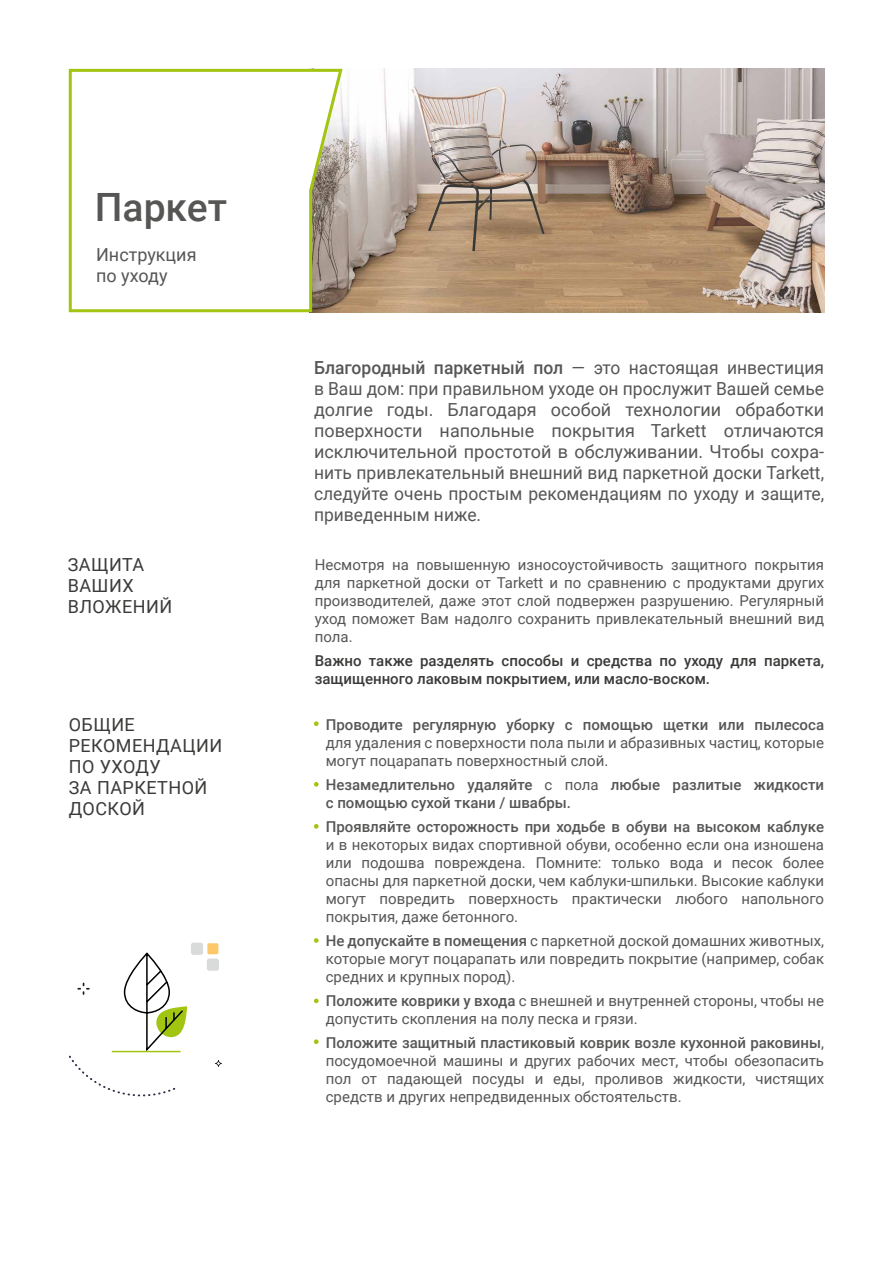
<style>
.page{position:relative;width:893px;height:1263px;background:#fff}
.page>*{position:absolute;margin:0;border:0;box-sizing:border-box;transform-origin:0 0}
.t1{font:500 39px "Roboto";color:#565655}
.t2{font:18px/21px "Roboto";color:#565655}
.t3{font:18px/21px "Roboto";letter-spacing:.025em;color:#3a3a39}
.t4{font:15px/18px "Roboto";color:#565655;text-align:justify}
.t5{font:500 15px/18px "Roboto";color:#565655}
.t6{font:500 15px/18px "Roboto";color:#3a3a39}
.s1{font-weight:500}
.s2{font-weight:400}
</style>
<div class="page">
<img style="left:343px;top:69px;width:481px;height:243px">
<svg style="left:69px;top:69px;width:274px;height:243px"></svg>
<svg style="left:314px;top:721px;width:5px;height:5px"></svg>
<svg style="left:314px;top:782px;width:5px;height:5px"></svg>
<svg style="left:314px;top:824px;width:5px;height:5px"></svg>
<svg style="left:314px;top:938px;width:5px;height:5px"></svg>
<svg style="left:314px;top:998px;width:5px;height:5px"></svg>
<svg style="left:314px;top:1039px;width:5px;height:5px"></svg>
<svg style="left:215px;top:1060px;width:7px;height:7px"></svg>
<div style="left:207px;top:958px;width:12px;height:13px;background:#d9dada;border-radius:3px"></div>
<div style="left:207px;top:943px;width:11px;height:11px;background:#fcc86b"></div>
<div style="left:191px;top:943px;width:12px;height:12px;background:#d9dada;border-radius:3px"></div>
<svg style="left:69px;top:952px;width:118px;height:144px"></svg>
<hr style="left:112px;top:1051px;width:69px;height:1px;background:#a1c510">
<h1 class="t1" style="left:95px;top:180px;width:134px">Паркет</h1>
<p class="t2" style="left:96px;top:243px;width:102px">Инструкция по уходу</p>
<p class="t3" style="left:68px;top:553px;width:106px">ЗАЩИТА<br>ВАШИХ<br>ВЛОЖЕНИЙ</p>
<p class="t2" style="left:314px;top:357px;width:512px;text-align:justify"><span class="s1">Благородный паркетный пол</span> — это настоящая инвестиция в Ваш дом: при правильном уходе он прослужит Вашей семье долгие годы. Благодаря особой технологии обработки поверхности напольные покрытия Tarkett отличаются исключительной простотой в обслуживании. Чтобы сохра&shy;нить привлекательный внешний вид паркетной доски Tarkett, следуйте очень простым рекомендациям по уходу и защите, приведенным ниже.</p>
<p class="t4" style="left:315px;top:555px;width:511px">Несмотря на повышенную износоустойчивость защитного покрытия для паркетной доски от Tarkett и по сравнению с продуктами других производителей, даже этот слой подвержен разрушению. Регулярный уход поможет Вам надолго сохранить привлекательный внешний вид пола.</p>
<p class="t6" style="left:315px;top:651px;width:511px">Важно также разделять способы и средства по уходу для паркета, защищенного лаковым покрытием, или масло-воском.</p>
<p class="t3" style="left:69px;top:714px;width:155px">ОБЩИЕ<br>РЕКОМЕНДАЦИИ<br>ПО УХОДУ<br>ЗА ПАРКЕТНОЙ<br>ДОСКОЙ</p>
<p class="t5" style="left:326px;top:715px;width:500px">Проводите регулярную уборку с помощью щетки или пылесоса</p>
<p class="t4" style="left:326px;top:733px;width:500px">для удаления с поверхности пола пыли и абразивных частиц, которые могут поцарапать поверхностный слой.</p>
<p class="t5" style="left:326px;top:775px;width:500px">Незамедлительно удаляйте <span class="s2">с пола</span> любые разлитые жидкости с помощью сухой ткани / швабры.</p>
<p class="t5" style="left:326px;top:817px;width:500px">Проявляйте осторожность при ходьбе в обуви на высоком каблуке</p>
<p class="t4" style="left:326px;top:835px;width:500px">и в некоторых видах спортивной обуви, особенно если она изношена или подошва повреждена. Помните: только вода и песок более опасны для паркетной доски, чем каблуки-шпильки. Высокие каблуки могут повредить поверхность практически любого напольного покрытия, даже бетонного.</p>
<p class="t4" style="left:326px;top:931px;width:500px"><span class="s1">Не допускайте в помещения</span> с паркетной доской домашних животных, которые могут поцарапать или повредить покрытие (например, собак средних и крупных пород).</p>
<p class="t4" style="left:326px;top:991px;width:500px"><span class="s1">Положите коврики у входа</span> с внешней и внутренней стороны, чтобы не допустить скопления на полу песка и грязи.</p>
<p class="t4" style="left:326px;top:1033px;width:500px"><span class="s1">Положите защитный пластиковый коврик возле кухонной раковины</span>, посудомоечной машины и других рабочих мест, чтобы обезопасить пол от падающей посуды и еды, проливов жидкости, чистящих средств и других непредвиденных обстоятельств.</p>
</div>
